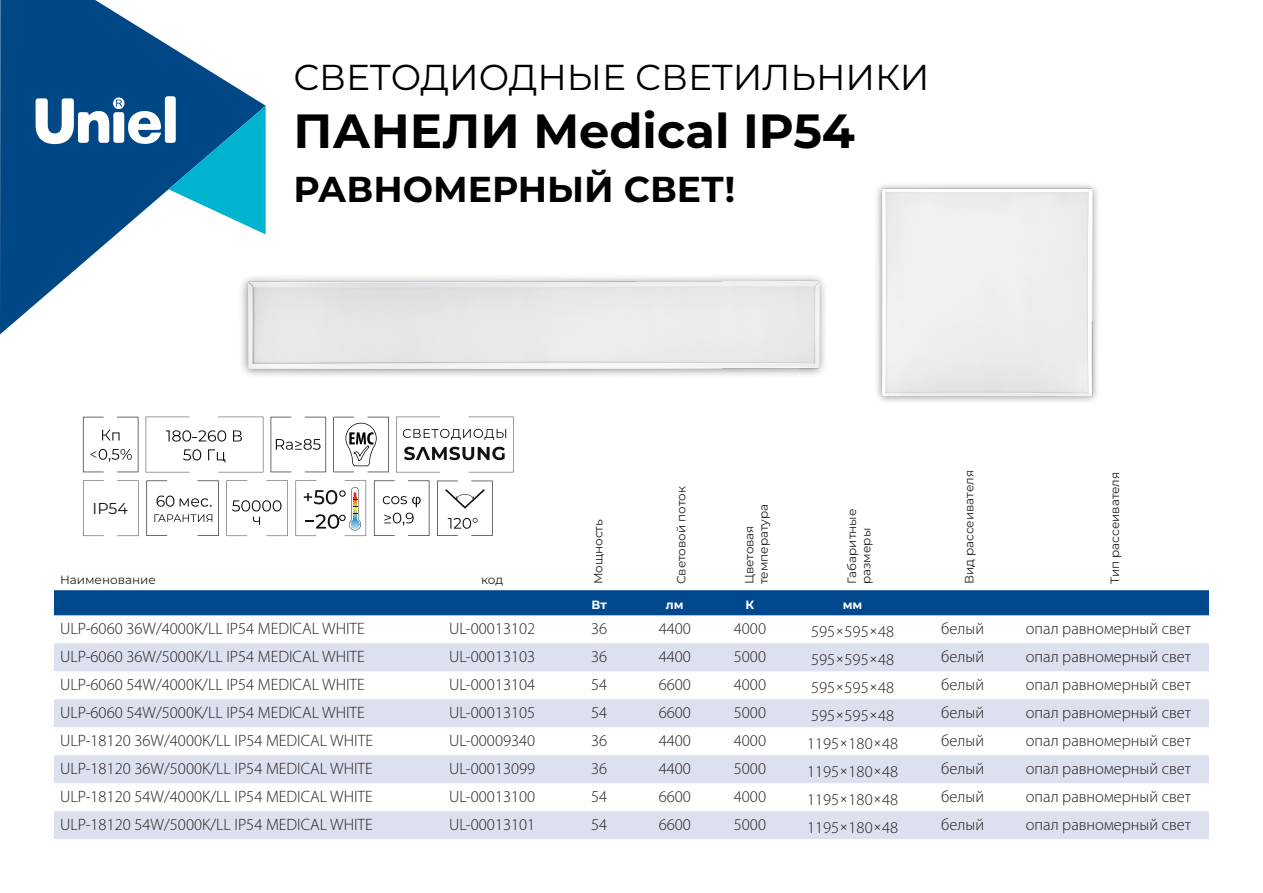
<style>
.page{position:relative;width:1263px;height:893px;background:#fff}
.page>*{position:absolute;margin:0;border:0;box-sizing:border-box;transform-origin:0 0}
.t1{font:700 48px "Montserrat";color:#000}
.t2{font:36px "Montserrat";color:#000}
.t3{font:700 36px "Montserrat";color:#000}
.t4{font:300 16.5px "Myriad Pro";color:#231f20}
.t5{font:15.75px "Montserrat";color:#111416}
.t6{font:12px "Montserrat";color:#231f20}
.t7{font:700 12px "Montserrat";color:#fff}
.s1{font-family:"Montserrat"}
</style>
<div class="page">
<svg style="left:0;top:0;width:266px;height:334px;fill:#004785"></svg>
<svg style="left:169px;top:106px;width:97px;height:128px"></svg>
<div style="left:165px;top:96px;width:11px;height:47px;background:#fff;border-radius:3px"></div>
<svg style="left:36px;top:97px;width:125px;height:47px"></svg>
<div style="left:54px;top:590px;width:1155px;height:25px;background:#01498e"></div>
<svg style="left:54px;top:643px;width:1155px;height:196px;fill:#dde1ef"></svg>
<img style="left:239px;top:263px;width:586px;height:113px">
<img style="left:877px;top:184px;width:221px;height:218px">
<svg style="left:333px;top:417px;width:56px;height:55px"></svg>
<svg style="left:271px;top:417px;width:55px;height:55px"></svg>
<svg style="left:296px;top:480px;width:70px;height:56px"></svg>
<svg style="left:117px;top:480px;width:22px;height:56px"></svg>
<svg style="left:83px;top:480px;width:21px;height:56px"></svg>
<svg style="left:437px;top:481px;width:56px;height:55px"></svg>
<svg style="left:374px;top:480px;width:55px;height:56px"></svg>
<svg style="left:146px;top:480px;width:73px;height:56px"></svg>
<svg style="left:396px;top:417px;width:118px;height:55px"></svg>
<svg style="left:146px;top:417px;width:117px;height:55px"></svg>
<svg style="left:227px;top:480px;width:61px;height:56px"></svg>
<svg style="left:83px;top:417px;width:55px;height:55px"></svg>
<p class="t2" style="left:293px;top:54px;width:638px">СВЕТОДИОДНЫЕ СВЕТИЛЬНИКИ</p>
<p class="t1" style="left:293px;top:97px;width:563px">ПАНЕЛИ Medical IP54</p>
<p class="t3" style="left:293px;top:163px;width:443px">РАВНОМЕРНЫЙ СВЕТ!</p>
<p class="t5" style="left:93px;top:498px;width:37px">IP54</p>
<p class="t6" style="left:60px;top:572px;width:97px">Наименование</p>
<p class="t6" style="left:481px;top:572px;width:24px">код</p>
<p class="t6" style="left:590px;top:584px;width:67px;rotate:-90deg">Мощность</p>
<p class="t6" style="left:673px;top:584px;width:99px;rotate:-90deg">Световой поток</p>
<p class="t6" style="left:756px;top:584px;width:82px;rotate:-90deg">температура</p>
<p class="t6" style="left:844px;top:584px;width:77px;rotate:-90deg">Габаритные</p>
<p class="t6" style="left:741px;top:584px;width:60px;rotate:-90deg">Цветовая</p>
<p class="t6" style="left:858px;top:584px;width:58px;rotate:-90deg">размеры</p>
<p class="t7" style="left:592px;top:596px;width:17px">Вт</p>
<p class="t7" style="left:666px;top:596px;width:19px">лм</p>
<p class="t7" style="left:745px;top:596px;width:10px">К</p>
<p class="t7" style="left:843px;top:596px;width:21px">мм</p>
<p class="t6" style="left:961px;top:584px;width:116px;rotate:-90deg">Вид рассеивателя</p>
<p class="t6" style="left:1107px;top:584px;width:114px;rotate:-90deg">Тип рассеивателя</p>
<p class="t4" style="left:60px;top:618px;width:306px">ULP-6060 36W/4000K/LL IP54 MEDICAL WHITE</p>
<p class="t4" style="left:449px;top:618px;width:88px">UL-00013102</p>
<p class="t4" style="left:591px;top:618px;width:18px">36</p>
<p class="t4" style="left:659px;top:618px;width:34px">4400</p>
<p class="t4" style="left:734px;top:618px;width:34px">4000</p>
<p class="t4" style="left:811px;top:622px;width:85px">595<span class="s1">×</span>595<span class="s1">×</span>48</p>
<p class="t4" style="left:941px;top:618px;width:44px">белый</p>
<p class="t4" style="left:1026px;top:618px;width:167px">опал равномерный свет</p>
<p class="t4" style="left:60px;top:646px;width:306px">ULP-6060 36W/5000K/LL IP54 MEDICAL WHITE</p>
<p class="t4" style="left:449px;top:646px;width:88px">UL-00013103</p>
<p class="t4" style="left:591px;top:646px;width:18px">36</p>
<p class="t4" style="left:659px;top:646px;width:34px">4400</p>
<p class="t4" style="left:734px;top:646px;width:34px">5000</p>
<p class="t4" style="left:811px;top:650px;width:85px">595<span class="s1">×</span>595<span class="s1">×</span>48</p>
<p class="t4" style="left:941px;top:646px;width:44px">белый</p>
<p class="t4" style="left:1026px;top:646px;width:167px">опал равномерный свет</p>
<p class="t4" style="left:60px;top:674px;width:306px">ULP-6060 54W/4000K/LL IP54 MEDICAL WHITE</p>
<p class="t4" style="left:449px;top:674px;width:88px">UL-00013104</p>
<p class="t4" style="left:591px;top:674px;width:18px">54</p>
<p class="t4" style="left:659px;top:674px;width:34px">6600</p>
<p class="t4" style="left:734px;top:674px;width:34px">4000</p>
<p class="t4" style="left:811px;top:678px;width:85px">595<span class="s1">×</span>595<span class="s1">×</span>48</p>
<p class="t4" style="left:941px;top:674px;width:44px">белый</p>
<p class="t4" style="left:1026px;top:674px;width:167px">опал равномерный свет</p>
<p class="t4" style="left:60px;top:702px;width:306px">ULP-6060 54W/5000K/LL IP54 MEDICAL WHITE</p>
<p class="t4" style="left:449px;top:702px;width:88px">UL-00013105</p>
<p class="t4" style="left:591px;top:702px;width:18px">54</p>
<p class="t4" style="left:659px;top:702px;width:34px">6600</p>
<p class="t4" style="left:734px;top:702px;width:34px">5000</p>
<p class="t4" style="left:811px;top:706px;width:85px">595<span class="s1">×</span>595<span class="s1">×</span>48</p>
<p class="t4" style="left:941px;top:702px;width:44px">белый</p>
<p class="t4" style="left:1026px;top:702px;width:167px">опал равномерный свет</p>
<p class="t4" style="left:60px;top:730px;width:315px">ULP-18120 36W/4000К/LL IP54 MEDICAL WHITE</p>
<p class="t4" style="left:449px;top:730px;width:88px">UL-00009340</p>
<p class="t4" style="left:591px;top:730px;width:18px">36</p>
<p class="t4" style="left:659px;top:730px;width:34px">4400</p>
<p class="t4" style="left:734px;top:730px;width:34px">4000</p>
<p class="t4" style="left:807px;top:734px;width:93px">1195<span class="s1">×</span>180<span class="s1">×</span>48</p>
<p class="t4" style="left:941px;top:730px;width:44px">белый</p>
<p class="t4" style="left:1026px;top:730px;width:167px">опал равномерный свет</p>
<p class="t4" style="left:60px;top:758px;width:314px">ULP-18120 36W/5000K/LL IP54 MEDICAL WHITE</p>
<p class="t4" style="left:449px;top:758px;width:88px">UL-00013099</p>
<p class="t4" style="left:591px;top:758px;width:18px">36</p>
<p class="t4" style="left:659px;top:758px;width:34px">4400</p>
<p class="t4" style="left:734px;top:758px;width:34px">5000</p>
<p class="t4" style="left:807px;top:762px;width:93px">1195<span class="s1">×</span>180<span class="s1">×</span>48</p>
<p class="t4" style="left:941px;top:758px;width:44px">белый</p>
<p class="t4" style="left:1026px;top:758px;width:167px">опал равномерный свет</p>
<p class="t4" style="left:60px;top:786px;width:314px">ULP-18120 54W/4000K/LL IP54 MEDICAL WHITE</p>
<p class="t4" style="left:449px;top:786px;width:88px">UL-00013100</p>
<p class="t4" style="left:591px;top:786px;width:18px">54</p>
<p class="t4" style="left:659px;top:786px;width:34px">6600</p>
<p class="t4" style="left:734px;top:786px;width:34px">4000</p>
<p class="t4" style="left:807px;top:790px;width:93px">1195<span class="s1">×</span>180<span class="s1">×</span>48</p>
<p class="t4" style="left:941px;top:786px;width:44px">белый</p>
<p class="t4" style="left:1026px;top:786px;width:167px">опал равномерный свет</p>
<p class="t4" style="left:60px;top:814px;width:314px">ULP-18120 54W/5000K/LL IP54 MEDICAL WHITE</p>
<p class="t4" style="left:449px;top:814px;width:88px">UL-00013101</p>
<p class="t4" style="left:591px;top:814px;width:18px">54</p>
<p class="t4" style="left:659px;top:814px;width:34px">6600</p>
<p class="t4" style="left:734px;top:814px;width:34px">5000</p>
<p class="t4" style="left:807px;top:818px;width:93px">1195<span class="s1">×</span>180<span class="s1">×</span>48</p>
<p class="t4" style="left:941px;top:814px;width:44px">белый</p>
<p class="t4" style="left:1026px;top:814px;width:167px">опал равномерный свет</p>
</div>
